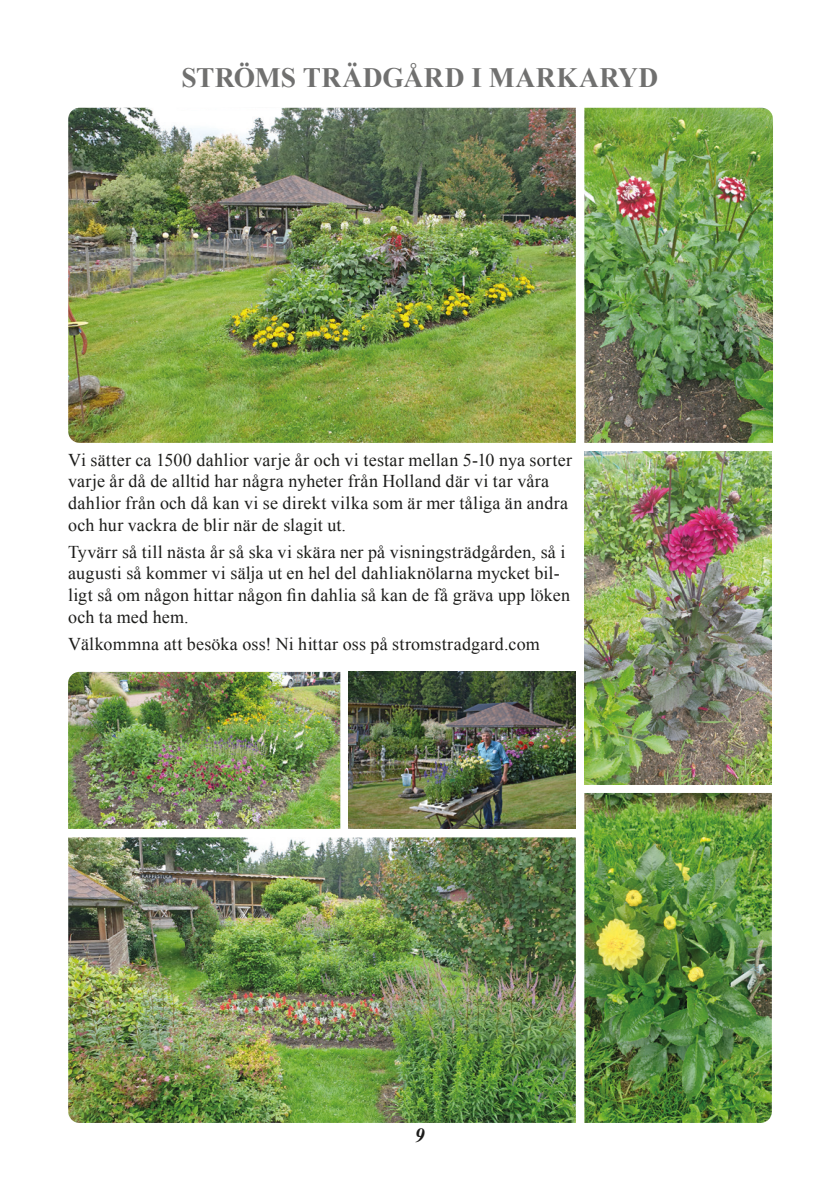
<style>
.page{position:relative;width:840px;height:1191px;background:#fff}
.page>*{position:absolute;margin:0;border:0;box-sizing:border-box;transform-origin:0 0}
.t1{font:700 28px "Times New Roman";letter-spacing:.02em;color:#70706f}
.t2{font:italic 700 20px "Times New Roman";color:#1d1d1b}
.t3{font:18px/21.6px "Times New Roman";letter-spacing:.015em;color:#1d1d1b}
</style>
<div class="page">
<img style="left:584px;top:108px;width:188px;height:335px">
<img style="left:584px;top:793px;width:187px;height:330px">
<img style="left:584px;top:451px;width:187px;height:333px">
<img style="left:68px;top:672px;width:272px;height:157px">
<img style="left:68px;top:108px;width:507px;height:335px">
<img style="left:68px;top:837px;width:507px;height:286px">
<img style="left:348px;top:672px;width:227px;height:157px">
<p class="t1" style="left:181px;top:58px;width:478px">STRÖMS TRÄDGÅRD I MARKARYD</p>
<p class="t3" style="left:68px;top:448px;width:505px">Vi sätter ca 1500 dahlior varje år och vi testar mellan 5-10 nya sorter varje år då de alltid har några nyheter från Holland där vi tar våra dahlior från och då kan vi se direkt vilka som är mer tåliga än andra och hur vackra de blir när de slagit ut.</p>
<p class="t3" style="left:68px;top:541px;width:503px">Tyvärr så till nästa år så ska vi skära ner på visningsträdgården, så i augusti så kommer vi sälja ut en hel del dahliaknölarna mycket bil&shy;ligt så om någon hittar någon fin dahlia så kan de få gräva upp löken och ta med hem.</p>
<p class="t3" style="left:68px;top:633px;width:473px">Välkommna att besöka oss! Ni hittar oss på stromstradgard.com</p>
<p class="t2" style="left:415px;top:1121px;width:11px">9</p>
</div>
